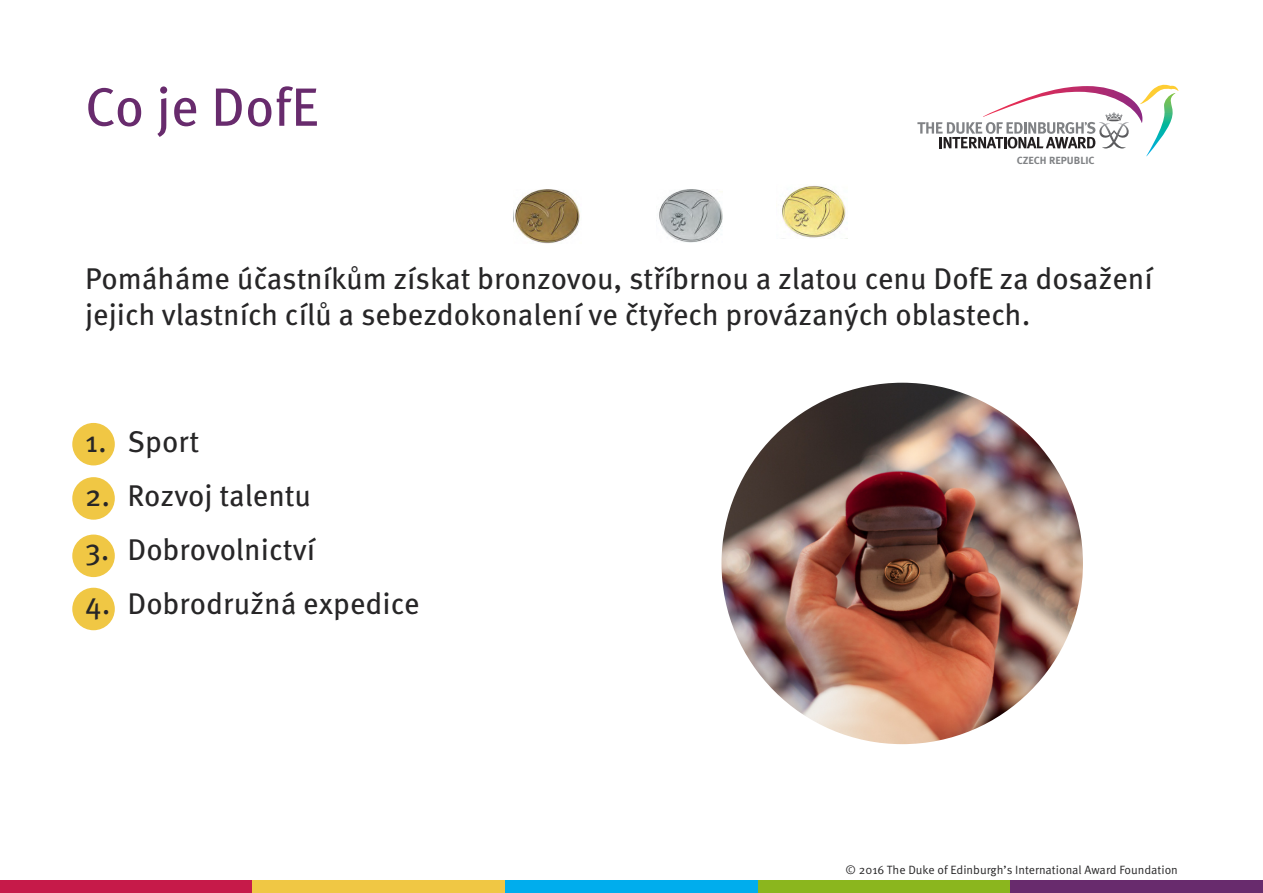
<style>
.page{position:relative;width:1263px;height:893px;background:#fff}
.page>*{position:absolute;margin:0;border:0;box-sizing:border-box;transform-origin:0 0}
.t1{font:54px "Meta Pro";color:#682b6d}
.t2{font:30px/36px "Meta Pro";color:#272627}
.t3{font:12px "Meta Pro";color:#272627}
.t4{font:700 10.35px "Meta OT";color:#808285}
</style>
<div class="page">
<div style="left:72px;top:588px;width:43px;height:42px;background:#f0c744;border-radius:50%"></div>
<div style="left:72px;top:535px;width:43px;height:42px;background:#f0c744;border-radius:50%"></div>
<div style="left:72px;top:477px;width:43px;height:43px;background:#f0c744;border-radius:50%"></div>
<div style="left:72px;top:423px;width:43px;height:42px;background:#f0c744;border-radius:50%"></div>
<svg style="left:917px;top:84px;width:261px;height:72px"></svg>
<div style="left:0;top:880px;width:253px;height:13px;background:#c61a49"></div>
<div style="left:253px;top:880px;width:252px;height:13px;background:#f0c744"></div>
<div style="left:505px;top:880px;width:253px;height:13px;background:#00aded"></div>
<div style="left:758px;top:880px;width:252px;height:13px;background:#8bb61e"></div>
<div style="left:1010px;top:880px;width:253px;height:13px;background:#682b6d"></div>
<img style="left:721px;top:383px;width:362px;height:361px;border-radius:50%">
<img style="left:782px;top:185px;width:65px;height:53px">
<img style="left:514px;top:190px;width:66px;height:54px">
<img style="left:659px;top:190px;width:64px;height:52px">
<h1 class="t1" style="left:85px;top:89px;width:235px">Co je DofE</h1>
<p class="t4" style="left:1017px;top:156px;width:80px">CZECH REPUBLIC</p>
<p class="t2" style="left:85px;top:264px;width:1069px">Pomáháme účastníkům získat bronzovou, stříbrnou a zlatou cenu DofE za dosažení jejich vlastních cílů a sebezdokonalení ve čtyřech provázaných oblastech.</p>
<p class="t2" style="left:85px;top:427px;width:116px">1. Sport</p>
<p class="t2" style="left:85px;top:481px;width:228px">2. Rozvoj talentu</p>
<p class="t2" style="left:85px;top:535px;width:232px">3. Dobrovolnictví</p>
<p class="t2" style="left:85px;top:589px;width:336px">4. Dobrodružná expedice</p>
<p class="t3" style="left:845px;top:865px;width:334px">© 2016 The Duke of Edinburgh’s International Award Foundation</p>
</div>
